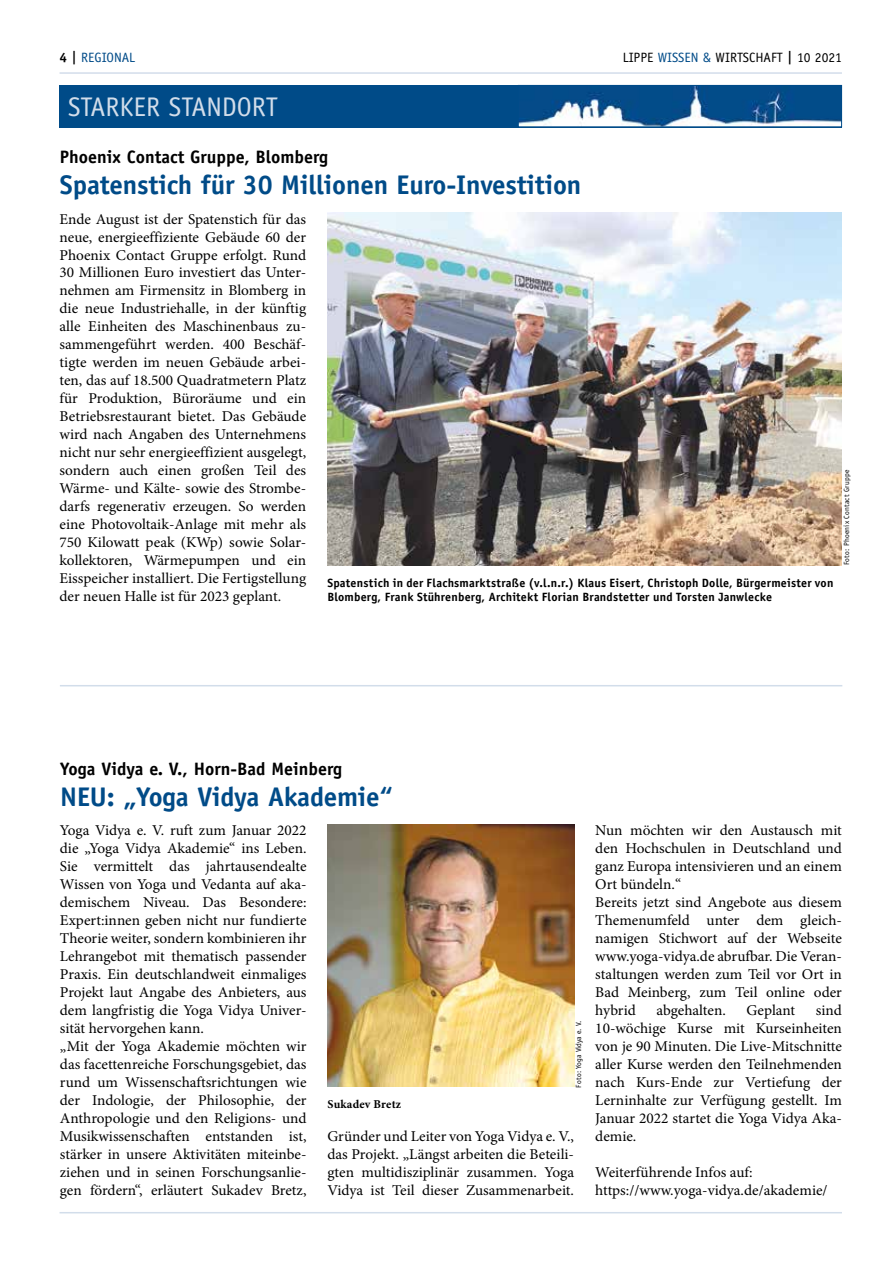
<style>
.page{position:relative;width:893px;height:1263px;background:#fff}
.page>*{position:absolute;margin:0;border:0;box-sizing:border-box;transform-origin:0 0}
.t1{font:700 27px "Officina Sans";letter-spacing:-.005em;color:#004b88}
.t2{font:27px "Officina Sans";color:#d2ddea}
.t3{font:700 18px "Officina Sans";color:#000}
.t4{font:15px/18px "Minion Pro";color:#000;text-align:justify}
.t5{font:13.5px "Officina Sans";color:#000}
.t6{font:13.5px "Officina Sans";color:#004b88}
.t7{font:700 12px/13.5px "Officina Sans";letter-spacing:.015em;color:#000}
.t8{font:700 12px "Minion Pro";letter-spacing:.015em;color:#000}
.t9{font:7.5px "Officina Sans";letter-spacing:.025em;color:#000}
.t10{font:7.5px "Officina Sans";color:#000}
.s1{font-weight:700;color:#000}
.s2{color:#004b88}
.s3{font-weight:700}
</style>
<div class="page">
<hr style="left:60px;top:72px;width:782px;height:2px;background:#d2ddea">
<hr style="left:60px;top:1212px;width:782px;height:1px;background:#d2ddea">
<img style="left:327px;top:213px;width:514px;height:352px">
<div style="left:60px;top:85px;width:782px;height:43px;background:#004b88"></div>
<img style="left:520px;top:87px;width:320px;height:38px">
<div style="left:518px;top:85px;width:324px;height:42px;border:1px solid #004b89"></div>
<hr style="left:60px;top:685px;width:782px;height:1px;background:#d2ddea">
<img style="left:328px;top:824px;width:246px;height:262px">
<p class="t6" style="left:60px;top:49px;width:77px"><span class="s1">4 |</span> REGIONAL</p>
<p class="t5" style="left:623px;top:49px;width:221px">LIPPE <span class="s2">WISSEN &amp;</span> WIRTSCHAFT <span class="s3">|</span> 10 2021</p>
<h1 class="t2" style="left:68px;top:92px;width:211px">STARKER STANDORT</h1>
<p class="t3" style="left:60px;top:146px;width:270px">Phoenix Contact Gruppe, Blomberg</p>
<h1 class="t1" style="left:60px;top:168px;width:523px">Spatenstich für 30 Millionen Euro-Investition</h1>
<p class="t4" style="left:60px;top:210px;width:248px">Ende August ist der Spatenstich für das neue, energieeffiziente Gebäude 60 der Phoenix Contact Gruppe erfolgt. Rund 30 Millionen Euro investiert das Unter&shy;nehmen am Firmensitz in Blomberg in die neue Industriehalle, in der künftig alle Einheiten des Maschinenbaus zu&shy;sammengeführt werden. 400 Beschäf&shy;tigte werden im neuen Gebäude arbei&shy;ten, das auf 18.500 Quadratmetern Platz für Produktion, Büroräume und ein Betriebsrestaurant bietet. Das Gebäude wird nach Angaben des Unternehmens nicht nur sehr energieeffizient ausgelegt, sondern auch einen großen Teil des Wärme- und Kälte- sowie des Strombe&shy;darfs regenerativ erzeugen. So werden eine Photovoltaik-Anlage mit mehr als 750 Kilowatt peak (KWp) sowie Solar&shy;kollektoren, Wärmepumpen und ein Eisspeicher installiert. Die Fertigstellung der neuen Halle ist für 2023 geplant.</p>
<p class="t7" style="left:327px;top:576px;width:507px">Spatenstich in der Flachsmarktstraße (v.l.n.r.) Klaus Eisert, Christoph Dolle, Bürgermeister von<br>Blomberg, Frank Stührenberg, Architekt Florian Brandstetter und Torsten Janwlecke</p>
<p class="t9" style="left:842px;top:565px;width:97px;rotate:-90deg">Foto: Phoenix Contact Gruppe</p>
<p class="t3" style="left:60px;top:757px;width:283px">Yoga Vidya e. V., Horn-Bad Meinberg</p>
<h1 class="t1" style="left:60px;top:780px;width:334px">NEU: „Yoga Vidya Akademie“</h1>
<p class="t4" style="left:60px;top:822px;width:248px;text-align:left">Yoga Vidya e. V. ruft zum Januar 2022 die „Yoga Vidya Akademie“ ins Leben.<br>Sie vermittelt das jahrtausendealte Wissen von Yoga und Vedanta auf aka&shy;demischem Niveau. Das Besondere:<br>Expert:innen geben nicht nur fundierte Theorie weiter, sondern kombinieren ihr Lehrangebot mit thematisch passender Praxis. Ein deutschlandweit einmaliges Projekt laut Angabe des Anbieters, aus dem langfristig die Yoga Vidya Univer&shy;sität hervorgehen kann.<br>„Mit der Yoga Akademie möchten wir das facettenreiche Forschungsgebiet, das rund um Wissenschaftsrichtungen wie der Indologie, der Philosophie, der Anthropologie und den Religions- und Musikwissenschaften entstanden ist, stärker in unsere Aktivitäten miteinbe&shy;ziehen und in seinen Forschungsanlie&shy;gen fördern“, erläutert Sukadev Bretz,</p>
<p class="t8" style="left:327px;top:1096px;width:75px">Sukadev Bretz</p>
<p class="t10" style="left:574px;top:1087px;width:68px;rotate:-90deg">Foto: Yoga Vidya e. V.</p>
<p class="t4" style="left:327px;top:1127px;width:248px">Gründer und Leiter von Yoga Vidya e. V., das Projekt. „Längst arbeiten die Beteili&shy;gten multidisziplinär zusammen. Yoga Vidya ist Teil dieser Zusammenarbeit.</p>
<p class="t4" style="left:595px;top:822px;width:248px;text-align:left">Nun möchten wir den Austausch mit den Hochschulen in Deutschland und ganz Europa intensivieren und an einem<br>Ort bündeln.“<br>Bereits jetzt sind Angebote aus diesem<br>Themenumfeld unter dem gleich&shy;namigen Stichwort auf der Webseite www.yoga-vidya.de abrufbar. Die Veran&shy;staltungen werden zum Teil vor Ort in<br>Bad Meinberg, zum Teil online oder hybrid</p>
<p class="t4" style="left:595px;top:1002px;width:248px;text-indent:221px">sind 10-wöchige Kurse mit Kurseinheiten von je 90 Minuten. Die Live-Mitschnitte aller Kurse werden den Teilnehmenden nach Kurs-Ende zur Vertiefung der Lerninhalte zur Verfügung gestellt. Im Januar 2022 startet die Yoga Vidya Aka&shy;demie.</p>
<p class="t4" style="left:595px;top:1163px;width:234px">Weiterführende Infos auf: https://www.yoga-vidya.de/akademie/</p>
<p class="t4" style="left:656px;top:1002px;width:71px">abgehalten.</p>
<p class="t4" style="left:746px;top:1002px;width:50px">Geplant</p>
</div>
